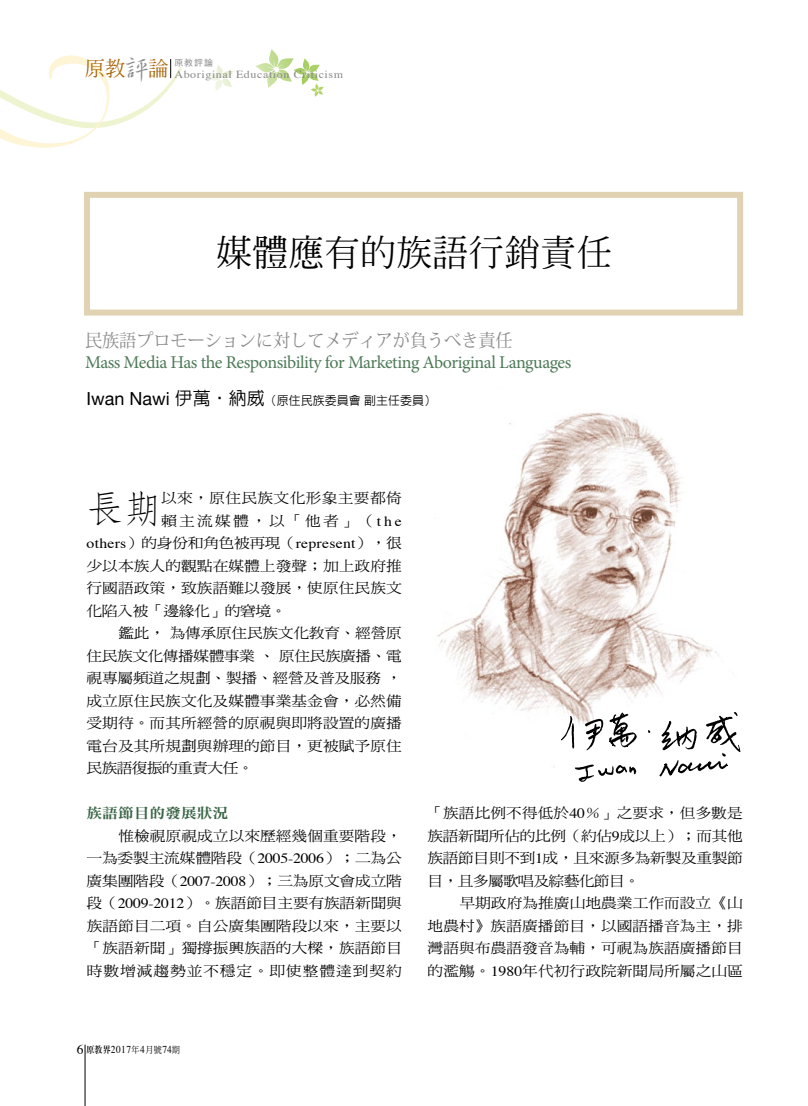
<style>
.page{position:relative;width:808px;height:1106px;background:#fff}
.page>*{position:absolute;margin:0;border:0;box-sizing:border-box;transform-origin:0 0}
.t1{font:300 38.25px "AR Fang Song B5";color:#000}
.t2{font:500 36px "AR Ming B5";color:#000}
.t3{font:18px "Minion Pro";letter-spacing:-.03em;color:#4e7a58}
.t4{font:18px "Koz Min Pro";color:#898989;scale:.95 1}
.t5{font:14.1px/22.5px "DF Ming Std W5";color:#000;text-align:justify;scale:1.11 1}
.t6{font:14.1px/22.5px "DF Ming Std W5";letter-spacing:.02em;color:#000;scale:1.11 1}
.t7{font:14.1px "Times";letter-spacing:.015em;color:#000;scale:1.11 1}
.t8{font:14.1px "DF Ming Std W9";color:#396545;scale:1.11 1}
.t9{font:500 12px "AR Hei B5";color:#000}
.t10{font:10.8px "Times";letter-spacing:.05em;color:#898989;scale:1.11 1}
.t11{font:10.5px "Times";letter-spacing:.05em;color:#000;scale:.9 1}
.t12{font:9px "Heisei Kaku Go Std W3";color:#898989}
.s1{font-family:"AR Xing Shu B5";font-weight:500;font-size:27.75px}
.s2{font-family:"Helvetica Neue";font-weight:400;font-size:18px}
.s3{font-size:18px}
.s4{font-family:"Times"}
.s5{font-family:"DF Ming Std W5"}
.s6{font-family:"DF Ming Std W3"}
.s7{font-size:13.5px}
.s8{font-family:"AR Ming B5";font-weight:800;font-size:9px}
.s9{font-family:"DF Ming Std W5";font-size:9px}
</style>
<div class="page">
<svg style="left:256px;top:49px;width:68px;height:48px"></svg>
<svg style="left:208px;top:65px;width:25px;height:26px"></svg>
<hr style="left:85px;top:1044px;width:1px;height:62px;background:#000">
<svg style="left:0;top:55px;width:182px;height:93px"></svg>
<img style="left:437px;top:412px;width:282px;height:339px">
<div style="left:84px;top:192px;width:659px;height:123px;border:6px solid #e1d2b4"></div>
<svg style="left:561px;top:716px;width:14px;height:32px"></svg>
<svg style="left:585px;top:712px;width:52px;height:38px"></svg>
<svg style="left:575px;top:764px;width:61px;height:17px"></svg>
<svg style="left:659px;top:712px;width:81px;height:65px"></svg>
<p class="t10" style="left:85px;top:64px;width:234px"><sup>原教</sup><span class="s1">評</span><sup>論</sup> Aboriginal Education Criticism</p>
<p class="t12" style="left:174px;top:56px;width:40px">原教評論</p>
<h2 class="t2" style="left:217px;top:234px;width:397px">媒體應有的族語行銷責任</h2>
<p class="t4" style="left:85px;top:328px;width:451px">民族語プロモーションに対してメディアが負うべき責任</p>
<p class="t3" style="left:85px;top:350px;width:488px">Mass Media Has the Responsibility for Marketing Aboriginal Languages</p>
<p class="t9" style="left:86px;top:394px;width:351px"><span class="s2">Iwan Nawi</span> <span class="s3">伊萬‧納威</span>（原住民族委員會副主任委員）</p>
<h1 class="t1" style="left:87px;top:489px;width:77px">長期</h1>
<p class="t6" style="left:161px;top:486px;width:218px">以來，原住民族文化形象主要都倚賴主流媒體，以「他者」（<span class="s4">the</span></p>
<p class="t7" style="left:87px;top:530px;width:285px">others<span class="s5">）的身份和角色被再現（</span>represent<span class="s5">），很</span></p>
<p class="t5" style="left:87px;top:554px;width:286px">少以本族人的觀點在媒體上發聲；加上政府推行國語政策，致族語難以發展，使原住民族文化陷入被「邊緣化」的窘境。</p>
<p class="t5" style="left:86px;top:621px;width:286px;text-indent:32px">鑑此，為傳承原住民族文化教育、經營原住民族文化傳播媒體事業、原住民族廣播、電視專屬頻道之規劃、製播、經營及普及服務，成立原住民族文化及媒體事業基金會，必然備受期待。而其所經營的原視與即將設置的廣播電台及其所規劃與辦理的節目，更被賦予原住民族語復振的重責大任。</p>
<p class="t8" style="left:87px;top:805px;width:129px">族語節目的發展狀況</p>
<p class="t5" style="left:87px;top:824px;width:286px;text-indent:32px">惟檢視原視成立以來歷經幾個重要階段，一為委製主流媒體階段（<span class="s4">2005-2006</span>）；二為公廣集團階段（<span class="s4">2007-2008</span>）；三為原文會成立階段（<span class="s4">2009-2012</span>）。族語節目主要有族語新聞與族語節目二項。自公廣集團階段以來，主要以「族語新聞」獨撐振興族語的大樑，族語節目時數增減趨勢並不穩定。即使整體達到契約</p>
<p class="t5" style="left:427px;top:801px;width:286px">「族語比例不得低於<span class="s4">40</span><span class="s6">％</span>」之要求，但多數是族語新聞所佔的比例（約佔<span class="s4">9</span>成以上）；而其他族語節目則不到<span class="s4">1</span>成，且來源多為新製及重製節目，且多屬歌唱及綜藝化節目。</p>
<p class="t5" style="left:428px;top:891px;width:286px;text-indent:32px">早期政府為推廣山地農業工作而設立《山地農村》族語廣播節目，以國語播音為主，排灣語與布農語發音為輔，可視為族語廣播節目的濫觴。<span class="s4">1980</span>年代初行政院新聞局所屬之山區</p>
<p class="t11" style="left:77px;top:1039px;width:116px"><span class="s7">6</span> <span class="s8">原教界</span>2017<span class="s9">年</span>4<span class="s9">月號</span>74<span class="s9">期</span></p>
</div>
